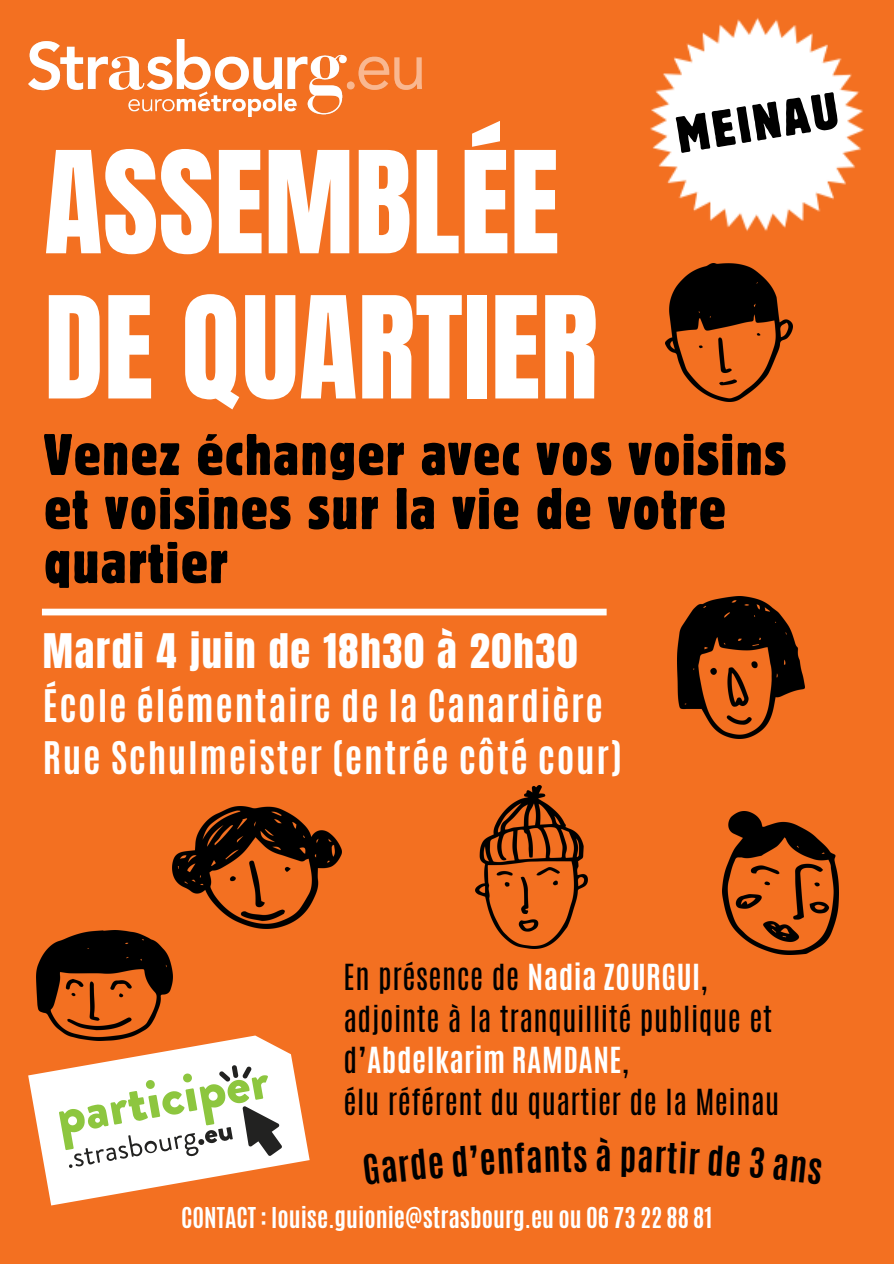
<style>
.page{position:relative;width:894px;height:1264px;background:#fff}
.page>*{position:absolute;margin:0;border:0;box-sizing:border-box;transform-origin:0 0}
.t1{font:120.3px/145.2px "Anton";color:#fff}
.t2{font:condensed 58.05px/54px "Block W1 G";letter-spacing:.03em;color:#000}
.t3{font:condensed 51px "Block W1 G";color:#000}
.t4{font:40.5px "Anton";letter-spacing:.045em;color:#fff}
.t5{font:700 37.5px/51.8px "Antonio";letter-spacing:.045em;color:#fff}
.t6{font:700 34.5px "Antonio";color:#000}
.t7{font:30px/41.7px "Antonio";letter-spacing:.02em;color:#000}
.t8{font:700 24px "Antonio";color:#fff}
.s1{font-weight:700;color:#fff}
</style>
<div class="page">
<div style="left:0;top:0;width:893px;height:1263px;background:#f37021"></div>
<div style="left:42px;top:608px;width:564px;height:7px;background:#fff"></div>
<img style="left:677px;top:596px;width:127px;height:142px">
<img style="left:665px;top:263px;width:127px;height:139px">
<img style="left:722px;top:811px;width:116px;height:143px">
<img style="left:476px;top:785px;width:111px;height:163px">
<svg style="left:28px;top:1035px;width:281px;height:170px"></svg>
<svg style="left:59px;top:1065px;width:223px;height:102px;background:#d9e1cc"></svg>
<img style="left:28px;top:40px;width:393px;height:76px">
<img style="left:650px;top:17px;width:214px;height:214px">
<img style="left:172px;top:806px;width:169px;height:122px">
<img style="left:37px;top:930px;width:136px;height:110px">
<p class="t3" style="left:671px;top:103px;width:164px;rotate:-9deg">MEINAU</p>
<p class="t1" style="left:44px;top:132px;width:555px">ASSEMBLÉE<br>DE QUARTIER</p>
<p class="t2" style="left:44px;top:426px;width:743px">Venez échanger avec vos voisins et voisines sur la vie de votre quartier</p>
<p class="t4" style="left:43px;top:622px;width:536px">Mardi 4 juin de 18h30 à 20h30</p>
<p class="t5" style="left:43px;top:680px;width:580px">École élémentaire de la Canardière<br>Rue Schulmeister (entrée côté cour)</p>
<p class="t7" style="left:343px;top:956px;width:437px">En présence de <span class="s1">Nadia ZOURGUI</span>, adjointe à la tranquillité publique et d’<span class="s1">Abdelkarim RAMDANE</span>,<br>élu référent du quartier de la Meinau</p>
<p class="t6" style="left:573px;top:1131px;width:40px">sà</p>
<h6 class="t8" style="left:181px;top:1200px;width:532px">CONTACT : louise.guionie@strasbourg.eu ou 06 73 22 88 81</h6>
</div>
